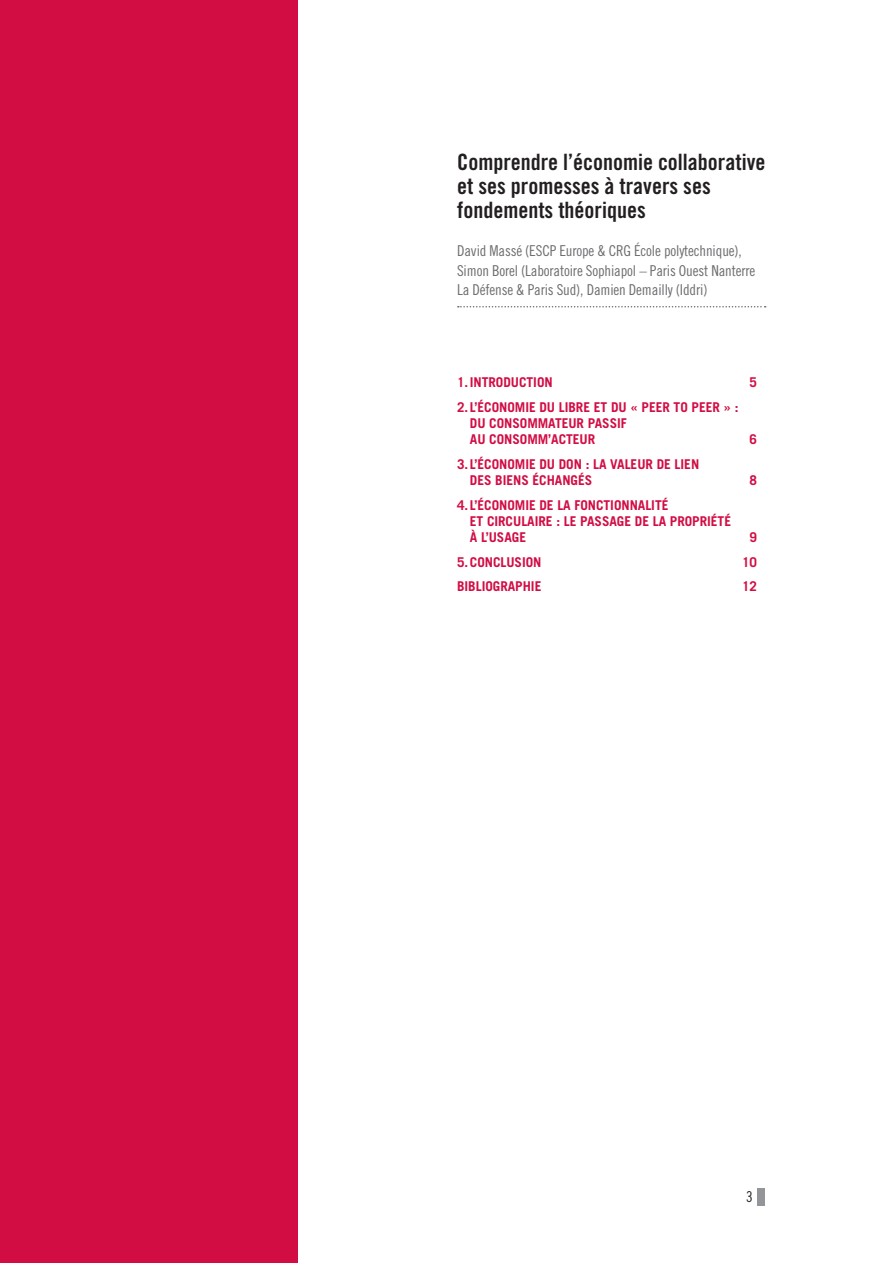
<style>
.page{position:relative;width:893px;height:1263px;background:#fff}
.page>*{position:absolute;margin:0;border:0;box-sizing:border-box;transform-origin:0 0}
.tSommaire{font:22.5px/24px "Trade Gothic LT Std Bd Cn 20";color:#231f20}
.auteurUne{font:15px/19.5px "Trade Gothic LT Std Cn 18";letter-spacing:-.01em;color:#6c6d70}
.folio{font:15px "Trade Gothic LT Std Cn 18";color:#231f20}
.SomT1{font:700 13.5px/16.2px "Trade Gothic LT Std";letter-spacing:-.005em;color:#d20d44}
</style>
<div class="page">
<div style="left:757px;top:1188px;width:8px;height:17px;background:#939598"></div>
<div style="left:0;top:0;width:298px;height:1263px;background:#d20d44"></div>
<svg style="left:458px;top:306px;width:308px;height:1px"></svg>
<p class="tSommaire" style="left:457px;top:150px;width:310px">Comprendre l’économie collaborative et ses promesses à travers ses fondements théoriques</p>
<p class="auteurUne" style="left:457px;top:241px;width:300px">David Massé (ESCP Europe &amp; CRG École polytechnique),<br>Simon Borel (Laboratoire Sophiapol – Paris Ouest Nanterre<br>La Défense &amp; Paris Sud), Damien Demailly (Iddri)</p>
<p class="SomT1" style="left:457px;top:374px;width:97px">1.INTRODUCTION</p>
<p class="SomT1" style="left:750px;top:374px;width:9px">5</p>
<p class="SomT1" style="left:470px;top:398px;width:270px;text-indent:-13px">2. L’ÉCONOMIE DU LIBRE ET DU « PEER TO PEER » :<br>DU CONSOMMATEUR PASSIF<br>AU CONSOMM’ACTEUR</p>
<p class="SomT1" style="left:750px;top:431px;width:9px">6</p>
<p class="SomT1" style="left:470px;top:456px;width:231px;text-indent:-13px">3. L’ÉCONOMIE DU DON : LA VALEUR DE LIEN<br>DES BIENS ÉCHANGÉS</p>
<p class="SomT1" style="left:470px;top:496px;width:263px;text-indent:-13px">4. L’ÉCONOMIE DE LA FONCTIONNALITÉ<br>ET CIRCULAIRE : LE PASSAGE DE LA PROPRIÉTÉ<br>À L’USAGE</p>
<p class="SomT1" style="left:750px;top:472px;width:9px">8</p>
<p class="SomT1" style="left:750px;top:529px;width:9px">9</p>
<p class="SomT1" style="left:457px;top:554px;width:86px">5.CONCLUSION</p>
<p class="SomT1" style="left:742px;top:554px;width:16px">10</p>
<p class="SomT1" style="left:457px;top:578px;width:86px">BIBLIOGRAPHIE</p>
<p class="SomT1" style="left:742px;top:578px;width:16px">12</p>
<p class="folio" style="left:746px;top:1188px;width:8px">3</p>
</div>
